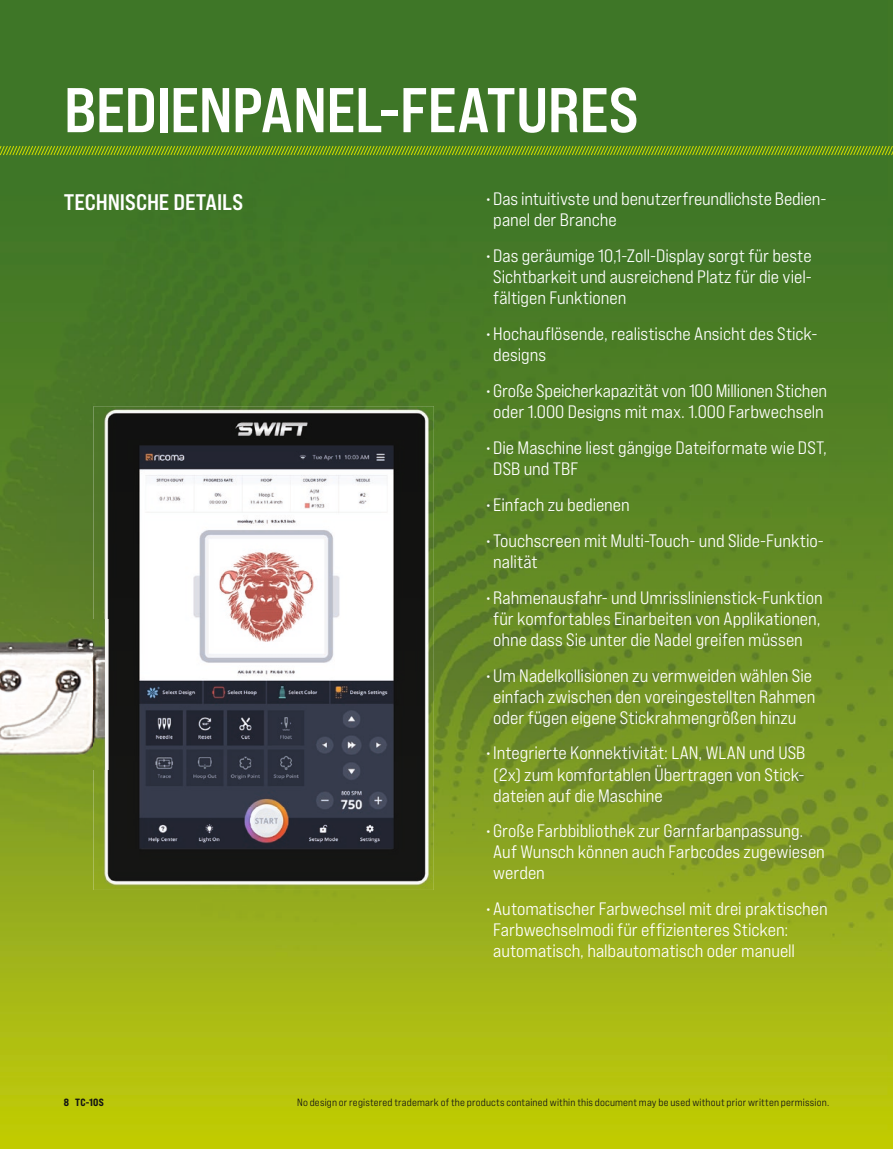
<style>
.page{position:relative;width:893px;height:1149px;background:#fff}
.page>*{position:absolute;margin:0;border:0;box-sizing:border-box;transform-origin:0 0}
.t1{font:63px "Bebas Neue Pro Exp Bd";letter-spacing:-.01em;color:#fff}
.t2{font:22.5px "Bebas Neue Pro Exp Bd";color:#fff}
.t3{font:18px/21px "Bebas Neue Pro Exp Md";letter-spacing:-.005em;color:#fff}
.t4{font:10.5px "Bebas Neue Pro Exp Md";letter-spacing:.02em;color:#131413}
.t5{font:10.5px "Bebas Neue Pro Exp Eb";color:#131413}
</style>
<div class="page">
<img style="left:0;top:0;width:893px;height:1148px">
<img style="left:0;top:619px;width:94px;height:150px">
<img style="left:94px;top:406px;width:340px;height:483px">
<svg style="left:0;top:145px;width:893px;height:11px;background:#67921b"></svg>
<h1 class="t1" style="left:64px;top:71px;width:576px">BEDIENPANEL-FEATURES</h1>
<p class="t2" style="left:64px;top:188px;width:181px">TECHNISCHE DETAILS</p>
<p class="t3" style="left:493px;top:188px;width:335px;text-indent:-8px">• Das intuitivste und benutzerfreundlichste Bedien&shy;panel der Branche</p>
<p class="t3" style="left:493px;top:245px;width:320px;text-align:justify;text-indent:-8px">• Das geräumige 10,1-Zoll-Display sorgt für beste Sichtbarkeit und ausreichend Platz für die viel&shy;fältigen Funktionen</p>
<p class="t3" style="left:493px;top:323px;width:326px;text-indent:-8px">• Hochauflösende, realistische Ansicht des Stick&shy;designs</p>
<p class="t3" style="left:485px;top:379px;width:344px;text-align:center">• Große Speicherkapazität von 100 Millionen Stichen oder 1.000 Designs mit max. 1.000 Farbwechseln</p>
<p class="t3" style="left:493px;top:436px;width:335px;text-indent:-8px">• Die Maschine liest gängige Dateiformate wie DST,<br>DSB und TBF</p>
<p class="t3" style="left:485px;top:493px;width:147px">• Einfach zu bedienen</p>
<p class="t3" style="left:493px;top:529px;width:332px;text-indent:-8px">• Touchscreen mit Multi-Touch- und Slide-Funktio&shy;nalität</p>
<p class="t3" style="left:493px;top:586px;width:331px;text-align:justify;text-indent:-8px">• Rahmenausfahr- und Umrisslinienstick-Funktion für komfortables Einarbeiten von Applikationen, ohne dass Sie unter die Nadel greifen müssen</p>
<p class="t3" style="left:485px;top:664px;width:332px;text-align:center">• Um Nadelkollisionen zu vermweiden wählen Sie einfach zwischen den voreingestellten Rahmen oder fügen eigene Stickrahmengrößen hinzu</p>
<p class="t3" style="left:493px;top:742px;width:314px;text-align:justify;text-indent:-8px">• Integrierte Konnektivität: LAN, WLAN und USB (2x) zum komfortablen Übertragen von Stick&shy;dateien auf die Maschine</p>
<p class="t3" style="left:493px;top:820px;width:333px;text-indent:-8px">• Große Farbbibliothek zur Garnfarbanpassung.<br>Auf Wunsch können auch Farbcodes zugewiesen werden</p>
<p class="t3" style="left:493px;top:898px;width:336px;text-indent:-8px">• Automatischer Farbwechsel mit drei praktischen<br>Farbwechselmodi für effizienteres Sticken: automatisch, halbautomatisch oder manuell</p>
<p class="t5" style="left:64px;top:1095px;width:42px">8 TC-10S</p>
<p class="t4" style="left:297px;top:1095px;width:533px">No design or registered trademark of the products contained within this document may be used without prior written permission.</p>
</div>
